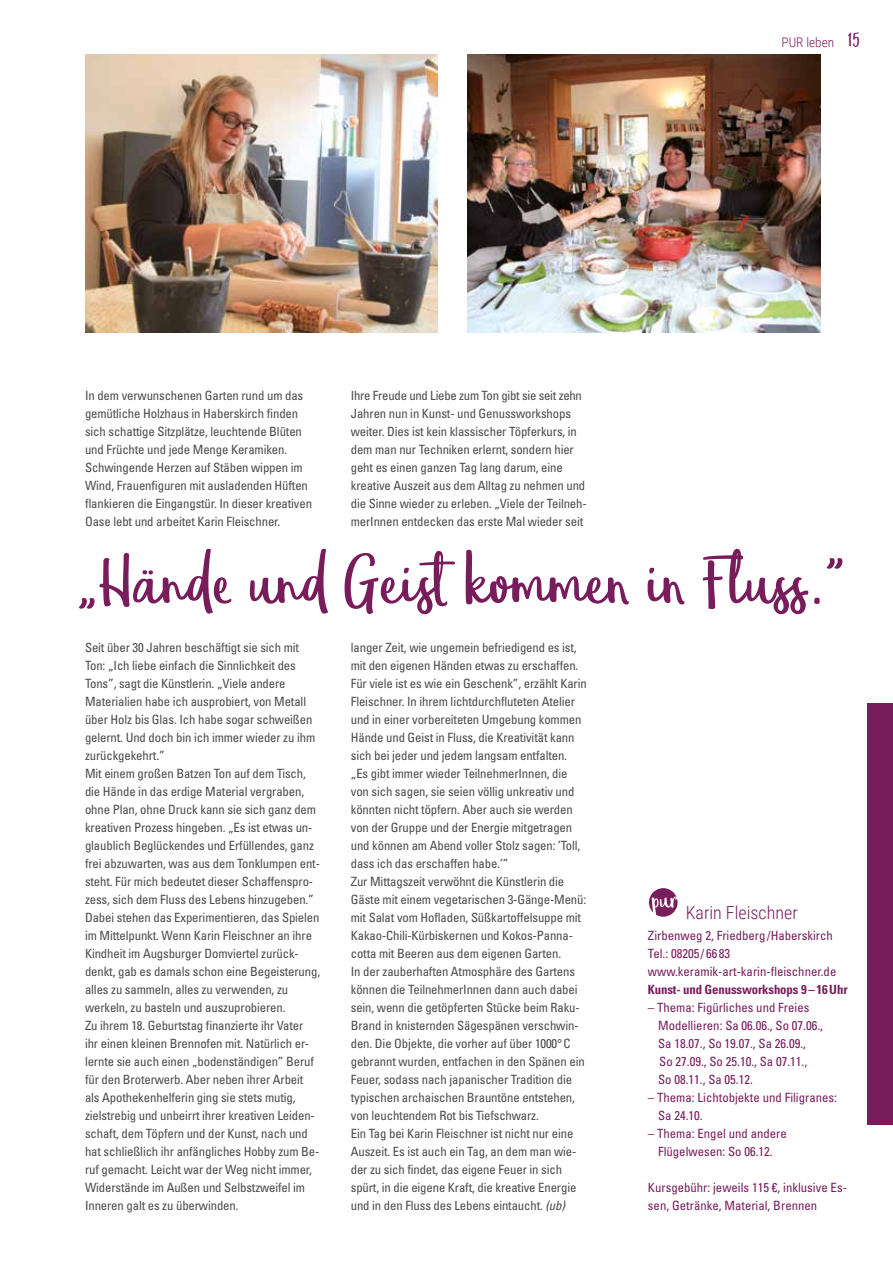
<style>
.page{position:relative;width:893px;height:1263px;background:#fff}
.page>*{position:absolute;margin:0;border:0;box-sizing:border-box;transform-origin:0 0}
.t1{font:78px "Eufoniem One";color:#781c5c}
.t2{font:300 18px "Roboto Condensed";color:#781c5c}
.t3{font:300 13.2px "Roboto Condensed";color:#781c5c}
.t4{font:condensed 12.75px/18px "Univers LT Std";letter-spacing:-.01em;color:#4a4a49}
.t5{font:condensed 12.75px/18px "Univers LT Std";color:#781c5c}
.t6{font:700 condensed 12.75px "Univers LT Std";letter-spacing:-.01em;color:#781c5c}
.s1{font-family:"Eufoniem One";font-weight:400;font-size:21px}
.s2{font-style:italic}
</style>
<div class="page">
<div style="left:867px;top:704px;width:26px;height:421px;background:#781c5c"></div>
<svg style="left:649px;top:888px;width:29px;height:29px"></svg>
<img style="left:85px;top:54px;width:353px;height:278px">
<img style="left:468px;top:54px;width:353px;height:278px">
<p class="t4" style="left:85px;top:386px;width:229px">In dem verwunschenen Garten rund um das gemütliche Holzhaus in Haberskirch finden sich schattige Sitzplätze, leuchtende Blüten und Früchte und jede Menge Keramiken.<br>Schwingende Herzen auf Stäben wippen im Wind, Frauenfiguren mit ausladenden Hüften flankieren die Eingangstür. In dieser kreativen Oase lebt und arbeitet Karin Fleischner.</p>
<p class="t4" style="left:351px;top:386px;width:237px">Ihre Freude und Liebe zum Ton gibt sie seit zehn Jahren nun in Kunst- und Genussworkshops weiter. Dies ist kein klassischer Töpferkurs, in dem man nur Techniken erlernt, sondern hier geht es einen ganzen Tag lang darum, eine kreative Auszeit aus dem Alltag zu nehmen und die Sinne wieder zu erleben. „Viele der Teilneh&shy;merInnen entdecken das erste Mal wieder seit</p>
<p class="t3" style="left:782px;top:33px;width:80px">PUR leben <span class="s1">15</span></p>
<h1 class="t1" style="left:77px;top:540px;width:771px">„Hände und Geist kommen in Fluss."</h1>
<p class="t4" style="left:85px;top:638px;width:237px">Seit über 30 Jahren beschäftigt sie sich mit Ton: „Ich liebe einfach die Sinnlichkeit des Tons”, sagt die Künstlerin. „Viele andere Materialien habe ich ausprobiert, von Metall über Holz bis Glas. Ich habe sogar schweißen gelernt. Und doch bin ich immer wieder zu ihm zurückgekehrt.”<br>Mit einem großen Batzen Ton auf dem Tisch, die Hände in das erdige Material vergraben, ohne Plan, ohne Druck kann sie sich ganz dem kreativen Prozess hingeben. „Es ist etwas un&shy;glaublich Beglückendes und Erfüllendes, ganz frei abzuwarten, was aus dem Tonklumpen ent&shy;steht. Für mich bedeutet dieser Schaffenspro&shy;zess, sich dem Fluss des Lebens hinzugeben.” Dabei stehen das Experimentieren, das Spielen im Mittelpunkt. Wenn Karin Fleischner an ihre Kindheit im Augsburger Domviertel zurück&shy;denkt, gab es damals schon eine Begeisterung, alles zu sammeln, alles zu verwenden, zu werkeln, zu basteln und auszuprobieren.<br>Zu ihrem 18. Geburtstag finanzierte ihr Vater<br>ihr einen kleinen Brennofen mit. Natürlich er&shy;lernte sie auch einen „bodenständigen” Beruf für den Broterwerb. Aber neben ihrer Arbeit als Apothekenhelferin ging sie stets mutig, zielstrebig und unbeirrt ihrer kreativen Leiden&shy;schaft, dem Töpfern und der Kunst, nach und hat schließlich ihr anfängliches Hobby zum Be&shy;ruf gemacht. Leicht war der Weg nicht immer, Widerstände im Außen und Selbstzweifel im Inneren galt es zu überwinden.</p>
<p class="t4" style="left:351px;top:638px;width:237px">langer Zeit, wie ungemein befriedigend es ist, mit den eigenen Händen etwas zu erschaffen.<br>Für viele ist es wie ein Geschenk”, erzählt Karin Fleischner. In ihrem lichtdurchfluteten Atelier und in einer vorbereiteten Umgebung kommen Hände und Geist in Fluss, die Kreativität kann sich bei jeder und jedem langsam entfalten. „Es gibt immer wieder TeilnehmerInnen, die von sich sagen, sie seien völlig unkreativ und könnten nicht töpfern. Aber auch sie werden von der Gruppe und der Energie mitgetragen und können am Abend voller Stolz sagen: ’Toll, dass ich das erschaffen habe.’”<br>Zur Mittagszeit verwöhnt die Künstlerin die Gäste mit einem vegetarischen 3-Gänge-Menü: mit Salat vom Hofladen, Süßkartoffelsuppe mit Kakao-Chili-Kürbiskernen und Kokos-Panna&shy;cotta mit Beeren aus dem eigenen Garten.<br>In der zauberhaften Atmosphäre des Gartens können die TeilnehmerInnen dann auch dabei sein, wenn die getöpferten Stücke beim Raku-Brand in knisternden Sägespänen verschwin&shy;den. Die Objekte, die vorher auf über 1000°C gebrannt wurden, entfachen in den Spänen ein Feuer, sodass nach japanischer Tradition die typischen archaischen Brauntöne entstehen, von leuchtendem Rot bis Tiefschwarz.<br>Ein Tag bei Karin Fleischner ist nicht nur eine Auszeit. Es ist auch ein Tag, an dem man wie&shy;der zu sich findet, das eigene Feuer in sich spürt, in die eigene Kraft, die kreative Energie und in den Fluss des Lebens eintaucht. <span class="s2">(ub)</span></p>
<h2 class="t2" style="left:686px;top:900px;width:114px">Karin Fleischner</h2>
<p class="t5" style="left:648px;top:926px;width:190px">Zirbenweg 2, Friedberg/Haberskirch<br>Tel.: 08205 / 66 83 www.keramik-art-karin-fleischner.de</p>
<p class="t6" style="left:648px;top:982px;width:201px">Kunst- und Genussworkshops 9 – 16Uhr</p>
<p class="t5" style="left:658px;top:998px;width:166px;text-indent:-10px">– Thema: Figürliches und Freies<br>Modellieren: Sa 06.06., So 07.06.,<br>Sa 18.07., So 19.07., Sa 26.09.,<br>So 27.09., So 25.10., Sa 07.11.,<br>So 08.11., Sa 05.12.</p>
<p class="t5" style="left:658px;top:1088px;width:180px;text-indent:-10px">– Thema: Lichtobjekte und Filigranes:<br>Sa 24.10.</p>
<p class="t5" style="left:648px;top:1124px;width:140px;text-align:center">– Thema: Engel und andere<br>Flügelwesen: So 06.12.</p>
<p class="t5" style="left:648px;top:1178px;width:200px">Kursgebühr: jeweils 115 €, inklusive Es&shy;sen, Getränke, Material, Brennen</p>
</div>
